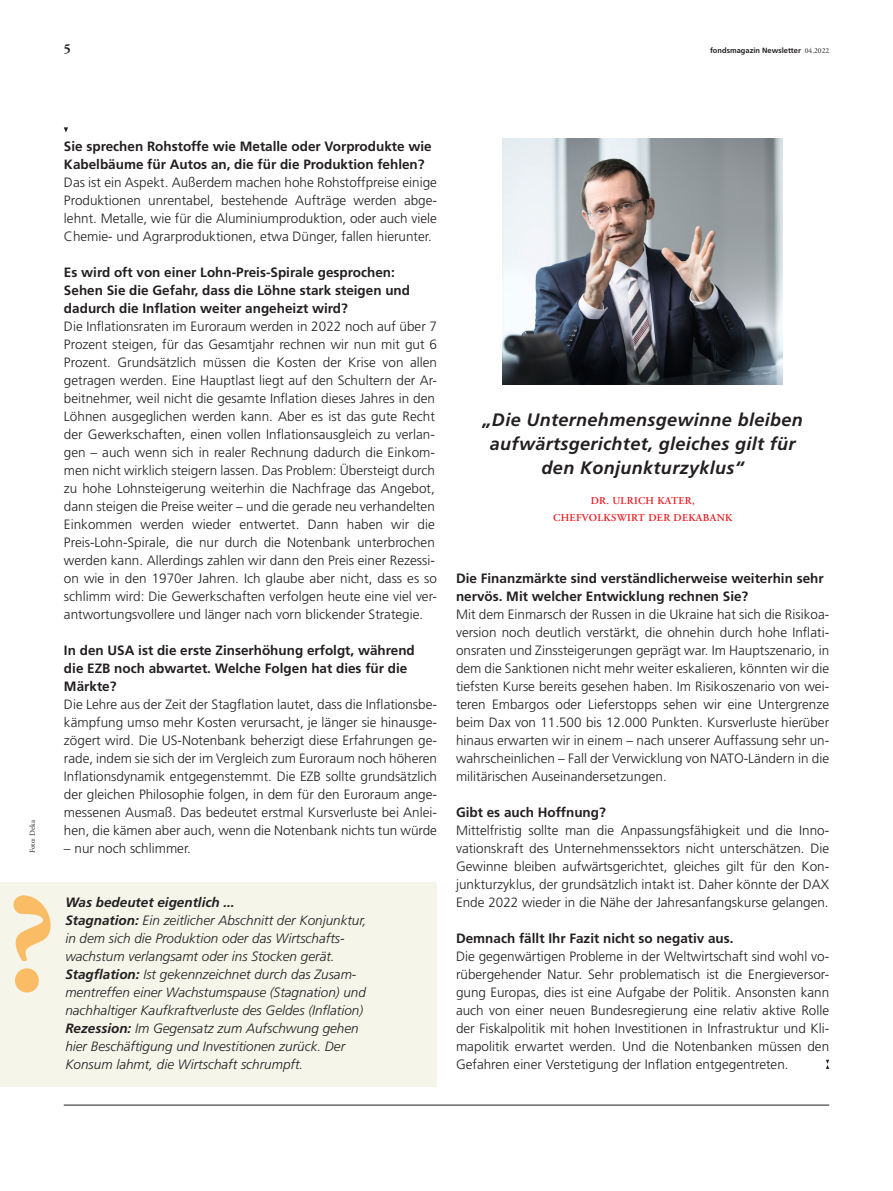
<style>
.page{position:relative;width:893px;height:1191px;background:#fff}
.page>*{position:absolute;margin:0;border:0;box-sizing:border-box;transform-origin:0 0}
.R_Inhalt{font:700 147px "Deka A Garamond Mac";color:#fabc64}
.R-Geldwert_Zitat{font:italic 700 18px/24px "Deka Frutiger Mac";letter-spacing:.02em;color:#231f20;text-align:center}
.R-Geldwert_Fließtext{font:300 13.5px/18px "Deka Frutiger Mac";color:#231f20;text-align:justify}
.R-Geldwert_Interview{font:700 13.5px/18px "Deka Frutiger Mac";color:#231f20}
.Geldwert_Vorspann{font:italic 300 13.5px/18px "Deka Frutiger Mac";color:#231f20}
.R-Geldwert_Fließtext-2{font:700 13.5px "Deka Frutiger Mac";color:#231f20}
.Geldwert_Vorspann-2{font:italic 700 13.5px "Deka Frutiger Mac";color:#231f20}
.t1{font:700 13.5px "Deka A Garamond Mac";color:#231f20}
.R-Geldwert_Zitat_Nam{font:10.5px/17.2px "Deka A Garamond Mac Sembd";letter-spacing:.03em;color:#ee1d23;text-align:center}
.t2{font:700 7.5px "Deka Frutiger Mac";color:#231f20}
.B-Bildnachweis{font:7.5px "Deka A Garamond Mac";color:#231f20}
.s1{font-family:"Deka A Garamond Mac";font-weight:400}
.s2{font-weight:700}
</style>
<div class="page">
<div style="left:0;top:882px;width:437px;height:205px;background:#f5f5ea"></div>
<svg style="left:64px;top:127px;width:4px;height:6px"></svg>
<img style="left:502px;top:138px;width:281px;height:247px">
<svg style="left:826px;top:1059px;width:3px;height:10px"></svg>
<hr style="left:64px;top:1104px;width:765px;height:1px;background:#231f20">
<p class="t1" style="left:64px;top:41px;width:9px">5</p>
<p class="t2" style="left:710px;top:46px;width:121px">fondsmagazin Newsletter <span class="s1">04.2022</span></p>
<p class="B-Bildnachweis" style="left:29px;top:853px;width:34px;rotate:-90deg">Foto: Deka</p>
<p class="R-Geldwert_Interview" style="left:64px;top:137px;width:369px">Sie sprechen Rohstoffe wie Metalle oder Vorprodukte wie<br>Kabelbäume für Autos an, die für die Produktion fehlen?</p>
<p class="R-Geldwert_Fließtext" style="left:64px;top:173px;width:375px">Das ist ein Aspekt. Außerdem machen hohe Rohstoffpreise einige Produktionen unrentabel, bestehende Aufträge werden abge&shy;lehnt. Metalle, wie für die Aluminiumproduktion, oder auch viele Chemie- und Agrarproduktionen, etwa Dünger, fallen hierunter.</p>
<p class="R-Geldwert_Interview" style="left:64px;top:263px;width:348px">Es wird oft von einer Lohn-Preis-Spirale gesprochen:<br>Sehen Sie die Gefahr, dass die Löhne stark steigen und dadurch die Inflation weiter angeheizt wird?</p>
<p class="R-Geldwert_Fließtext" style="left:64px;top:317px;width:375px;text-align:left">Die Inflationsraten im Euroraum werden in 2022 noch auf über 7<br>Prozent steigen, für das Gesamtjahr rechnen wir nun mit gut 6<br>Prozent. Grundsätzlich müssen die Kosten der Krise von allen getragen werden. Eine Hauptlast liegt auf den Schultern der Ar&shy;beitnehmer, weil nicht die gesamte Inflation dieses Jahres in den Löhnen ausgeglichen werden kann. Aber es ist das gute Recht der Gewerkschaften, einen vollen Inflationsausgleich zu verlan&shy;gen – auch wenn sich in realer Rechnung dadurch die Einkom&shy;men nicht wirklich steigern lassen. Das Problem: Übersteigt durch zu hohe Lohnsteigerung weiterhin die Nachfrage das Angebot, dann steigen die Preise weiter – und die gerade neu verhandelten Einkommen werden wieder entwertet. Dann haben wir die Preis-Lohn-Spirale, die nur durch die Notenbank unterbrochen werden kann. Allerdings zahlen wir dann den Preis einer Rezessi&shy;on wie in den 1970er Jahren. Ich glaube aber nicht, dass es so schlimm wird: Die Gewerkschaften verfolgen heute eine viel ver&shy;antwortungsvollere und länger nach vorn blickender Strategie.</p>
<p class="R-Geldwert_Interview" style="left:64px;top:641px;width:352px">In den USA ist die erste Zinserhöhung erfolgt, während die EZB noch abwartet. Welche Folgen hat dies für die<br>Märkte?</p>
<p class="R-Geldwert_Fließtext" style="left:64px;top:695px;width:375px">Die Lehre aus der Zeit der Stagflation lautet, dass die Inflationsbe&shy;kämpfung umso mehr Kosten verursacht, je länger sie hinausge&shy;zögert wird. Die US-Notenbank beherzigt diese Erfahrungen ge&shy;rade, indem sie sich der im Vergleich zum Euroraum noch höheren Inflationsdynamik entgegenstemmt. Die EZB sollte grundsätzlich der gleichen Philosophie folgen, in dem für den Euroraum ange&shy;messenen Ausmaß. Das bedeutet erstmal Kursverluste bei Anlei&shy;hen, die kämen aber auch, wenn die Notenbank nichts tun würde</p>
<p class="R-Geldwert_Fließtext" style="left:64px;top:839px;width:129px">– nur noch schlimmer.</p>
<p class="R_Inhalt" style="left:8px;top:863px;width:50px">?</p>
<p class="Geldwert_Vorspann-2" style="left:65px;top:895px;width:171px">Was bedeutet eigentlich ...</p>
<p class="Geldwert_Vorspann" style="left:65px;top:911px;width:303px"><span class="s2">Stagnation:</span> Ein zeitlicher Abschnitt der Konjunktur, in dem sich die Produktion oder das Wirtschafts&shy;wachstum verlangsamt oder ins Stocken gerät.</p>
<p class="Geldwert_Vorspann" style="left:65px;top:965px;width:302px"><span class="s2">Stagflation:</span> Ist gekennzeichnet durch das Zusam&shy;mentreffen einer Wachstumspause (Stagnation) und nachhaltiger Kaufkraftverluste des Geldes (Inflation)</p>
<p class="Geldwert_Vorspann" style="left:65px;top:1019px;width:295px"><span class="s2">Rezession:</span> Im Gegensatz zum Aufschwung gehen hier Beschäftigung und Investitionen zurück. Der<br>Konsum lahmt, die Wirtschaft schrumpft.</p>
<p class="R-Geldwert_Zitat" style="left:483px;top:408px;width:322px">„Die Unternehmensgewinne bleiben aufwärtsgerichtet, gleiches gilt für den Konjunkturzyklus“</p>
<p class="R-Geldwert_Zitat_Nam" style="left:553px;top:492px;width:181px">DR. ULRICH KATER,<br>CHEFVOLKSWIRT DER DEKABANK</p>
<p class="R-Geldwert_Interview" style="left:456px;top:569px;width:369px">Die Finanzmärkte sind verständlicherweise weiterhin sehr nervös. Mit welcher Entwicklung rechnen Sie?</p>
<p class="R-Geldwert_Fließtext" style="left:456px;top:605px;width:375px">Mit dem Einmarsch der Russen in die Ukraine hat sich die Risikoa&shy;version noch deutlich verstärkt, die ohnehin durch hohe Inflati&shy;onsraten und Zinssteigerungen geprägt war. Im Hauptszenario, in dem die Sanktionen nicht mehr weiter eskalieren, könnten wir die tiefsten Kurse bereits gesehen haben. Im Risikoszenario von wei&shy;teren Embargos oder Lieferstopps sehen wir eine Untergrenze beim Dax von 11.500 bis 12.000 Punkten. Kursverluste hierüber hinaus erwarten wir in einem – nach unserer Auffassung sehr un&shy;wahrscheinlichen – Fall der Verwicklung von NATO-Ländern in die militärischen Auseinandersetzungen.</p>
<p class="R-Geldwert_Interview" style="left:456px;top:803px;width:151px">Gibt es auch Hoffnung?</p>
<p class="R-Geldwert_Fließtext" style="left:456px;top:821px;width:375px">Mittelfristig sollte man die Anpassungsfähigkeit und die Inno&shy;vationskraft des Unternehmenssektors nicht unterschätzen. Die Gewinne bleiben aufwärtsgerichtet, gleiches gilt für den Kon&shy;junkturzyklus, der grundsätzlich intakt ist. Daher könnte der DAX Ende 2022 wieder in die Nähe der Jahresanfangskurse gelangen.</p>
<p class="R-Geldwert_Fließtext-2" style="left:456px;top:931px;width:279px">Demnach fällt Ihr Fazit nicht so negativ aus.</p>
<p class="R-Geldwert_Fließtext" style="left:456px;top:947px;width:375px">Die gegenwärtigen Probleme in der Weltwirtschaft sind wohl vo&shy;rübergehender Natur. Sehr problematisch ist die Energieversor&shy;gung Europas, dies ist eine Aufgabe der Politik. Ansonsten kann auch von einer neuen Bundesregierung eine relativ aktive Rolle der Fiskalpolitik mit hohen Investitionen in Infrastruktur und Kli&shy;mapolitik erwartet werden. Und die Notenbanken müssen den Gefahren einer Verstetigung der Inflation entgegentreten.</p>
</div>
